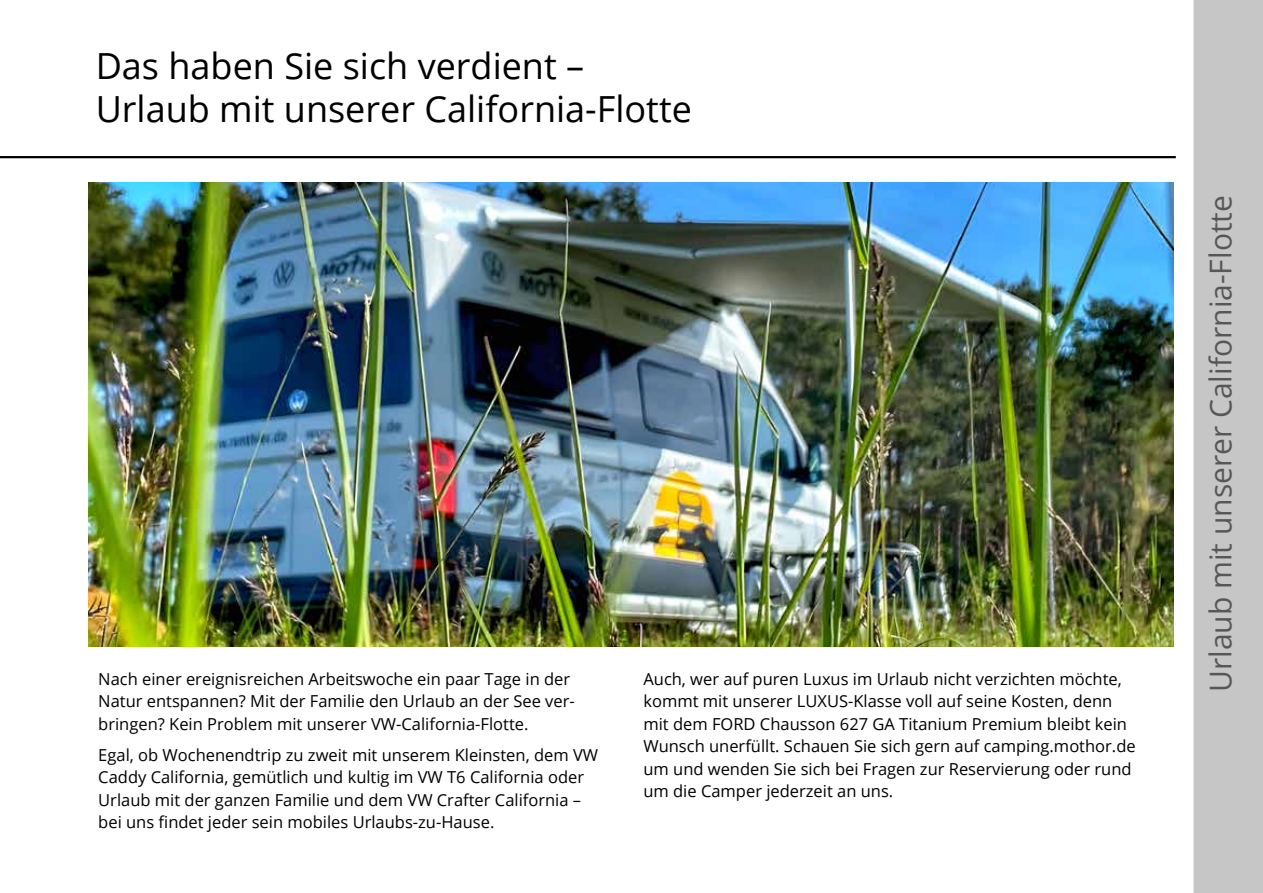
<style>
.page{position:relative;width:1263px;height:893px;background:#fff}
.page>*{position:absolute;margin:0;border:0;box-sizing:border-box;transform-origin:0 0}
.t1{font:36px/43.2px "Open Sans";color:#000}
.t2{font:30px "Open Sans";color:#575756}
.t3{font:16.5px/22.5px "Open Sans";color:#000}
</style>
<div class="page">
<img style="left:89px;top:183px;width:1084px;height:463px">
<svg style="left:1193px;top:0;width:70px;height:893px;fill:#c6c6c6"></svg>
<hr style="left:0;top:156px;width:1176px;height:2px;background:#000">
<h1 class="t1" style="left:96px;top:43px;width:598px">Das haben Sie sich verdient –<br>Urlaub mit unserer California-Flotte</h1>
<p class="t3" style="left:98px;top:667px;width:473px">Nach einer ereignisreichen Arbeitswoche ein paar Tage in der</p>
<p class="t3" style="left:98px;top:689px;width:478px">Natur entspannen? Mit der Familie den Urlaub an der See ver&shy;bringen? Kein Problem mit unserer VW-California-Flotte.</p>
<p class="t3" style="left:98px;top:743px;width:501px">Egal, ob Wochenendtrip zu zweit mit unserem Kleinsten, dem VW Caddy California, gemütlich und kultig im VW T6 California oder Urlaub mit der ganzen Familie und dem VW Crafter California – bei uns findet jeder sein mobiles Urlaubs-zu-Hause.</p>
<p class="t3" style="left:643px;top:667px;width:494px">Auch, wer auf puren Luxus im Urlaub nicht verzichten möchte, kommt mit unserer LUXUS-Klasse voll auf seine Kosten, denn mit dem FORD Chausson 627 GA Titanium Premium bleibt kein Wunsch unerfüllt. Schauen Sie sich gern auf camping.mothor.de um und wenden Sie sich bei Fragen zur Reservierung oder rund um die Camper jederzeit an uns.</p>
<h2 class="t2" style="left:1200px;top:692px;width:498px;rotate:-90deg">Urlaub mit unserer California-Flotte</h2>
</div>
